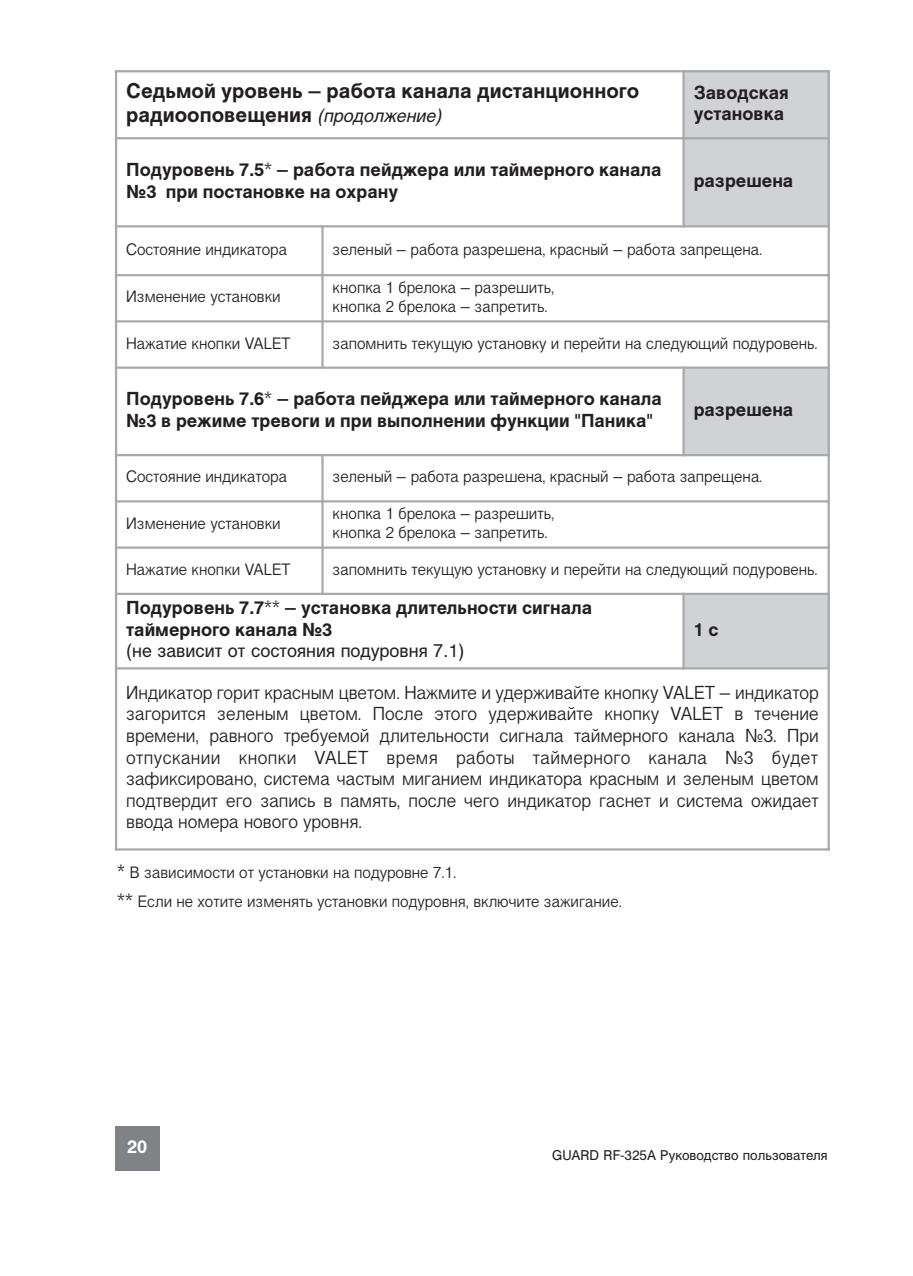
<style>
.page{position:relative;width:913px;height:1276px;background:#fff}
.page>*{position:absolute;margin:0;border:0;box-sizing:border-box;transform-origin:0 0}
.t1{font:700 20.25px/24.8px "Cyrvetica";color:#231f20}
.t2{font:18px/21.6px "Cyrvetica Extra";color:#231f20;text-align:justify}
.t3{font:700 18px/21.6px "Cyrvetica";color:#231f20}
.t4{font:18px "Cyrvetica";color:#231f20}
.t5{font:700 18px "Cyrvetica";color:#fff}
.t6{font:15.75px/18.9px "Cyrvetica Extra";color:#231f20}
.t7{font:13.5px "Cyrvetica";color:#231f20}
.s1{font-weight:400;font-style:italic;font-size:18px}
.s2{font-family:"Cyrvetica Extra";font-weight:400}
.s3{font-size:18px}
</style>
<div class="page">
<div style="left:115px;top:1126px;width:44px;height:45px;background:#808285"></div>
<div style="left:683px;top:70px;width:146px;height:68px;background:#d1d2d4"></div>
<div style="left:683px;top:138px;width:146px;height:88px;background:#d1d2d4"></div>
<div style="left:683px;top:368px;width:146px;height:87px;background:#d1d2d4"></div>
<div style="left:683px;top:594px;width:146px;height:74px;background:#d1d2d4"></div>
<hr style="left:115px;top:70px;width:2px;height:780px;background:#a8a9ad">
<hr style="left:321px;top:225px;width:2px;height:144px;background:#a8a9ad">
<hr style="left:321px;top:454px;width:2px;height:141px;background:#a8a9ad">
<hr style="left:682px;top:70px;width:2px;height:157px;background:#a8a9ad">
<hr style="left:682px;top:366px;width:2px;height:90px;background:#a8a9ad">
<hr style="left:682px;top:593px;width:2px;height:76px;background:#a8a9ad">
<hr style="left:827px;top:70px;width:2px;height:780px;background:#a8a9ad">
<hr style="left:115px;top:70px;width:714px;height:2px;background:#a8a9ad">
<hr style="left:115px;top:137px;width:714px;height:2px;background:#a8a9ad">
<hr style="left:115px;top:225px;width:714px;height:2px;background:#a8a9ad">
<hr style="left:115px;top:274px;width:714px;height:2px;background:#a8a9ad">
<hr style="left:115px;top:320px;width:714px;height:2px;background:#a8a9ad">
<hr style="left:115px;top:366px;width:714px;height:3px;background:#a8a9ad">
<hr style="left:115px;top:454px;width:714px;height:2px;background:#a8a9ad">
<hr style="left:115px;top:500px;width:714px;height:2px;background:#a8a9ad">
<hr style="left:115px;top:546px;width:714px;height:3px;background:#a8a9ad">
<hr style="left:115px;top:593px;width:714px;height:2px;background:#a8a9ad">
<hr style="left:115px;top:667px;width:714px;height:2px;background:#a8a9ad">
<hr style="left:115px;top:848px;width:714px;height:2px;background:#a8a9ad">
<p class="t1" style="left:126px;top:79px;width:514px">Седьмой уровень – работа канала дистанционного радиооповещения <span class="s1">(продолжение)</span></p>
<p class="t3" style="left:693px;top:82px;width:97px">Заводская установка</p>
<p class="t3" style="left:126px;top:160px;width:536px">Подуровень 7.5<span class="s2">*</span> – работа пейджера или таймерного канала №3 при постановке на охрану</p>
<p class="t3" style="left:693px;top:171px;width:101px">разрешена</p>
<p class="t6" style="left:126px;top:241px;width:162px">Состояние индикатора</p>
<p class="t6" style="left:332px;top:241px;width:431px">зеленый – работа разрешена, красный – работа запрещена.</p>
<p class="t6" style="left:126px;top:289px;width:156px">Изменение установки</p>
<p class="t6" style="left:332px;top:279px;width:223px">кнопка 1 брелока – разрешить, кнопка 2 брелока – запретить.</p>
<p class="t6" style="left:126px;top:335px;width:166px">Нажатие кнопки VALET</p>
<p class="t6" style="left:332px;top:335px;width:486px">запомнить текущую установку и перейти на следующий подуровень.</p>
<p class="t3" style="left:126px;top:389px;width:537px">Подуровень 7.6<span class="s2">*</span> – работа пейджера или таймерного канала №3 в режиме тревоги и при выполнении функции "Паника"</p>
<p class="t3" style="left:693px;top:400px;width:101px">разрешена</p>
<p class="t6" style="left:126px;top:469px;width:162px">Состояние индикатора</p>
<p class="t6" style="left:332px;top:469px;width:431px">зеленый – работа разрешена, красный – работа запрещена.</p>
<p class="t6" style="left:126px;top:515px;width:156px">Изменение установки</p>
<p class="t6" style="left:332px;top:505px;width:223px">кнопка 1 брелока – разрешить, кнопка 2 брелока – запретить.</p>
<p class="t6" style="left:126px;top:561px;width:166px">Нажатие кнопки VALET</p>
<p class="t6" style="left:332px;top:561px;width:486px">запомнить текущую установку и перейти на следующий подуровень.</p>
<p class="t3" style="left:126px;top:598px;width:467px">Подуровень 7.7<span class="s2">**</span> – установка длительности сигнала таймерного канала №3</p>
<p class="t4" style="left:126px;top:644px;width:339px">(не зависит от состояния подуровня 7.1)</p>
<p class="t3" style="left:693px;top:619px;width:26px">1 с</p>
<p class="t2" style="left:126px;top:683px;width:693px">Индикатор горит красным цветом. Нажмите и удерживайте кнопку VALET – индикатор загорится зеленым цветом. После этого удерживайте кнопку VALET в течение времени, равного требуемой длительности сигнала таймерного канала №3. При отпускании кнопки VALET время работы таймерного канала №3 будет зафиксировано, система частым миганием индикатора красным и зеленым цветом подтвердит его запись в память, после чего индикатор гаснет и система ожидает ввода номера нового уровня.</p>
<p class="t6" style="left:117px;top:859px;width:506px;line-height:28.8px"><span class="s3">*</span> В зависимости от установки на подуровне 7.1.<br><span class="s3">**</span> Если не хотите изменять установки подуровня, включите зажигание.</p>
<p class="t5" style="left:127px;top:1138px;width:22px">20</p>
<p class="t7" style="left:552px;top:1150px;width:277px">GUARD RF-325A Руководство пользователя</p>
</div>
